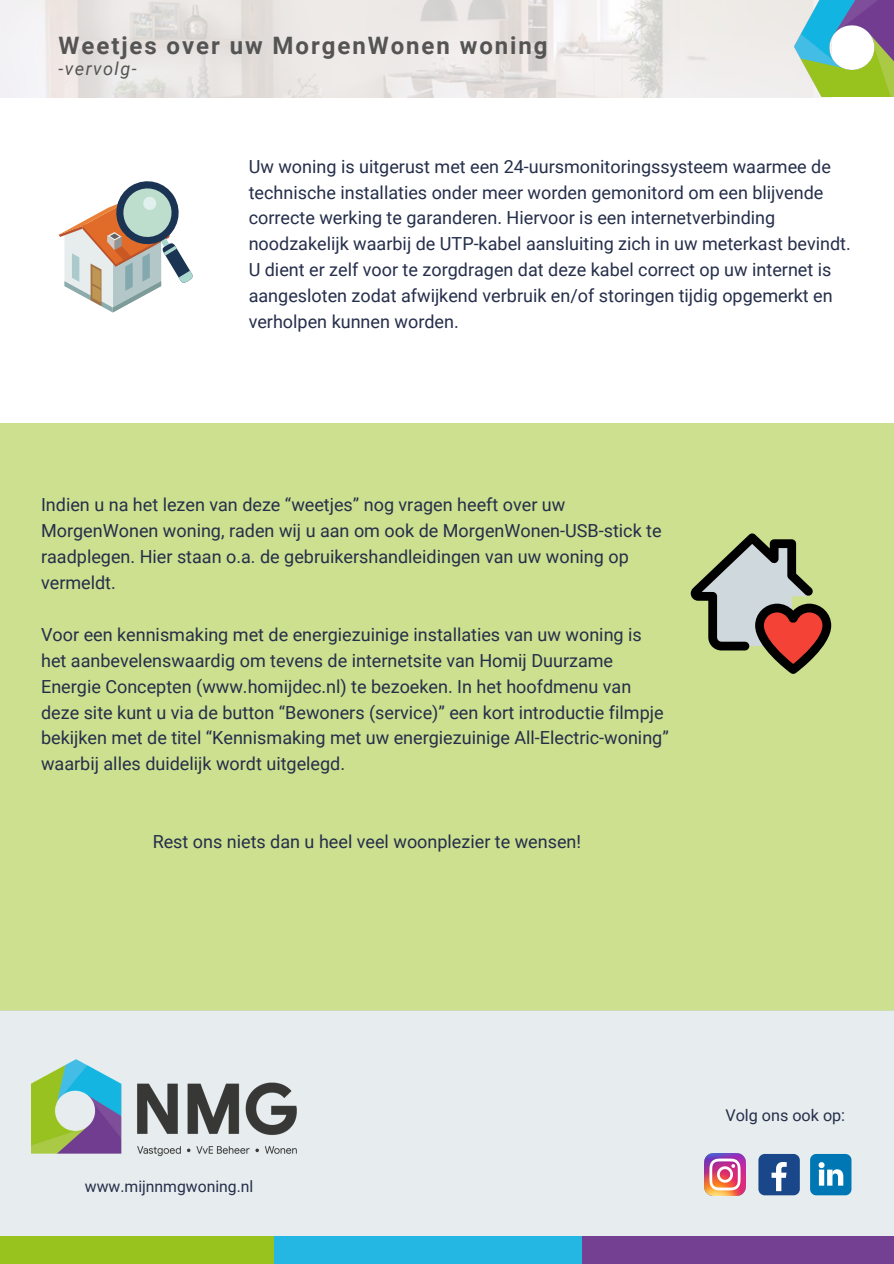
<style>
.page{position:relative;width:894px;height:1264px;background:#fff}
.page>*{position:absolute;margin:0;border:0;box-sizing:border-box;transform-origin:0 0}
.t1{font:700 24px "Roboto";letter-spacing:.08em;color:#545454}
.t2{font:18px/26px "Roboto";color:#252e4a}
.t3{font:italic 18px "Roboto";letter-spacing:.08em;color:#545454}
.t4{font:16.2px "Roboto";color:#252e4a}
.t5{font:15.75px "Roboto";color:#252e4a}
</style>
<div class="page">
<img style="left:0;top:0;width:794px;height:97px">
<img style="left:794px;top:0;width:99px;height:97px">
<div style="left:0;top:424px;width:893px;height:586px;background:#cce08f"></div>
<div style="left:0;top:1009px;width:893px;height:254px;background:#e7edee"></div>
<div style="left:0;top:1236px;width:370px;height:27px;background:#98c21d"></div>
<div style="left:274px;top:1236px;width:370px;height:27px;background:#24b7e3"></div>
<div style="left:582px;top:1236px;width:311px;height:27px;background:#744092"></div>
<img style="left:32px;top:1009px;width:314px;height:148px">
<img style="left:704px;top:1153px;width:41px;height:42px">
<div style="left:758px;top:1153px;width:41px;height:42px;background:#1a4789;border-radius:6px"></div>
<svg style="left:771px;top:1162px;width:15px;height:29px"></svg>
<svg style="left:810px;top:1154px;width:41px;height:41px;background:#3191c3"></svg>
<svg style="left:690px;top:533px;width:141px;height:140px"></svg>
<svg style="left:59px;top:181px;width:133px;height:131px"></svg>
<h1 class="t1" style="left:59px;top:31px;width:490px">Weetjes over uw MorgenWonen woning</h1>
<p class="t3" style="left:59px;top:58px;width:80px">-vervolg-</p>
<p class="t2" style="left:249px;top:153px;width:603px">Uw woning is uitgerust met een 24-uursmonitoringssysteem waarmee de technische installaties onder meer worden gemonitord om een blijvende correcte werking te garanderen. Hiervoor is een internetverbinding noodzakelijk waarbij de UTP-kabel aansluiting zich in uw meterkast bevindt.<br>U dient er zelf voor te zorgdragen dat deze kabel correct op uw internet is aangesloten zodat afwijkend verbruik en/of storingen tijdig opgemerkt en verholpen kunnen worden.</p>
<p class="t2" style="left:41px;top:492px;width:622px">Indien u na het lezen van deze “weetjes” nog vragen heeft over uw MorgenWonen woning, raden wij u aan om ook de MorgenWonen-USB-stick te raadplegen. Hier staan o.a. de gebruikershandleidingen van uw woning op vermeldt.</p>
<p class="t2" style="left:41px;top:621px;width:629px">Voor een kennismaking met de energiezuinige installaties van uw woning is het aanbevelenswaardig om tevens de internetsite van Homij Duurzame Energie Concepten (www.homijdec.nl) te bezoeken. In het hoofdmenu van deze site kunt u via de button “Bewoners (service)” een kort introductie filmpje bekijken met de titel “Kennismaking met uw energiezuinige All-Electric-woning” waarbij alles duidelijk wordt uitgelegd.</p>
<p class="t2" style="left:153px;top:829px;width:430px">Rest ons niets dan u heel veel woonplezier te wensen!</p>
<p class="t5" style="left:85px;top:1177px;width:170px">www.mijnnmgwoning.nl</p>
<p class="t4" style="left:725px;top:1106px;width:121px">Volg ons ook op:</p>
</div>
